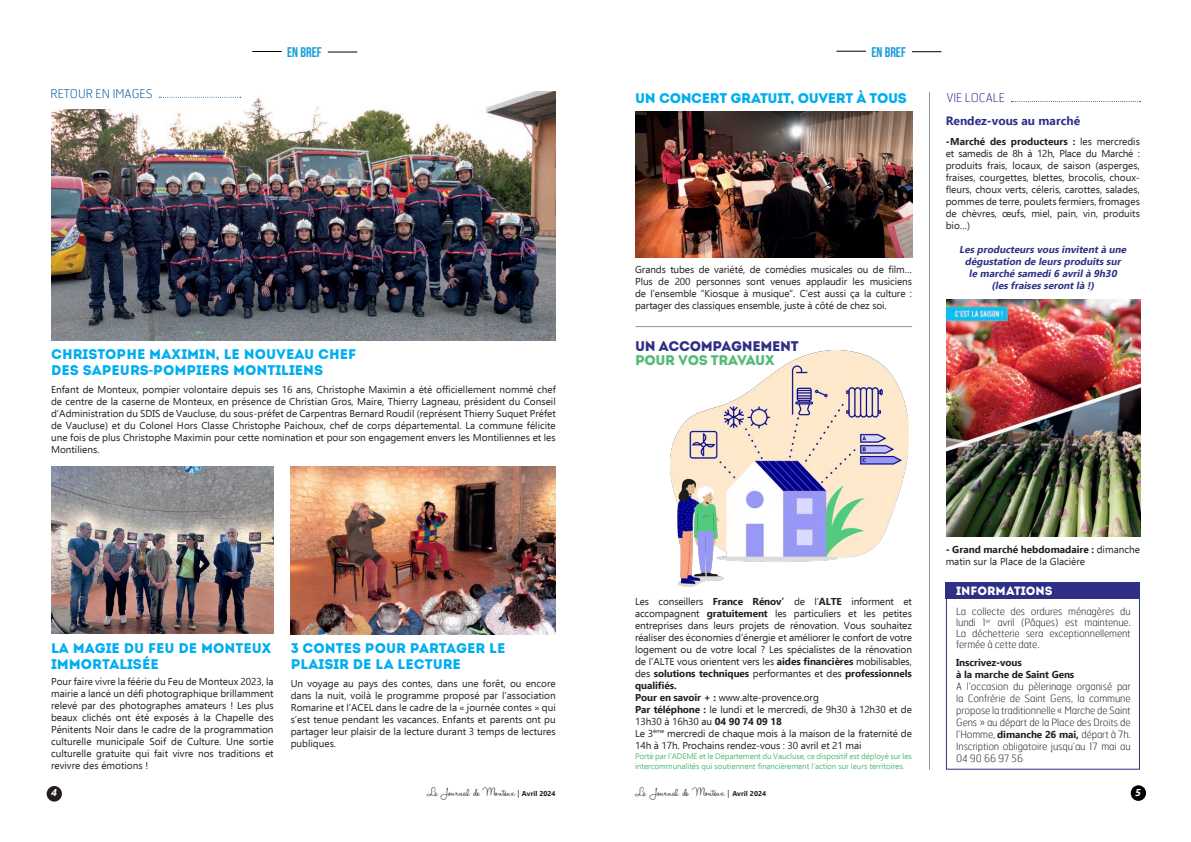
<style>
.page{position:relative;width:1191px;height:842px;background:#fff}
.page>*{position:absolute;margin:0;border:0;box-sizing:border-box;transform-origin:0 0}
.t1{font:14px/16px "Intro";color:#00aeef}
.t2{font:14px "Intro";letter-spacing:-.025em;color:#00aeef}
.t3{font:14px "Intro";letter-spacing:-.025em;color:#2f2f85}
.t4{font:14px "Intro";letter-spacing:-.025em;color:#53bb75}
.t5{font:14px "Bebas Neue";color:#179dd9}
.t6{font:13px "Halo Handletter";color:#231f20}
.t7{font:700 12px "Ebrima";color:#2e3185}
.t8{font:100 12px "Hermes";color:#05599a}
.t9{font:12px "Intro";color:#fff}
.t10{font:100 12px "Hermes";color:#2e3185}
.t11{font:10px/12px "Ebrima";letter-spacing:-.01em;color:#231f20;text-align:justify}
.t12{font:100 10px/12px "Hermes";letter-spacing:-.01em;color:#231f20;text-align:justify}
.t13{font:italic 700 10px/12px "Ebrima";color:#2e3185;text-align:center}
.t14{font:700 10px "Ebrima";letter-spacing:-.01em;color:#231f20}
.t15{font:italic 700 10px "Ebrima";color:#fff}
.t16{font:8px/10px "Ebrima";letter-spacing:-.01em;color:#53bb75}
.s1{font-family:"Anton"}
.s2{font-weight:700}
.s3{font-family:"Ebrima";font-weight:700}
.s4{font-family:"Ebrima";font-size:8px}
.s5{font-family:"Ebrima";font-weight:700;font-size:7px}
</style>
<div class="page">
<div style="left:1130px;top:785px;width:16px;height:16px;background:#000;border-radius:50%"></div>
<div style="left:47px;top:786px;width:15px;height:15px;background:#231f20;border-radius:50%"></div>
<img style="left:51px;top:91px;width:505px;height:249px">
<svg style="left:51px;top:91px;width:214px;height:18px"></svg>
<svg style="left:328px;top:52px;width:29px;height:1px"></svg>
<hr style="left:252px;top:51px;width:30px;height:1px;background:#000">
<svg style="left:912px;top:52px;width:29px;height:1px"></svg>
<hr style="left:836px;top:51px;width:30px;height:1px;background:#000">
<svg style="left:1011px;top:101px;width:129px;height:1px"></svg>
<hr style="left:929px;top:92px;width:1px;height:678px;background:#9b9392">
<hr style="left:635px;top:326px;width:277px;height:1px;background:#9b9392">
<img style="left:51px;top:466px;width:223px;height:168px">
<img style="left:635px;top:111px;width:277px;height:147px">
<img style="left:946px;top:299px;width:194px;height:237px">
<img style="left:291px;top:466px;width:265px;height:168px">
<img style="left:670px;top:351px;width:238px;height:236px">
<div style="left:946px;top:586px;width:194px;height:184px;border:1px solid #2e3185"></div>
<div style="left:945px;top:582px;width:195px;height:17px;background:#2f2f85"></div>
<p class="t8" style="left:50px;top:86px;width:104px">RETOUR EN IMAGES</p>
<p class="t5" style="left:287px;top:44px;width:36px">EN BREF</p>
<p class="t1" style="left:51px;top:346px;width:307px">CHRISTOPHE MAXIMIN, LE NOUVEAU CHEF</p>
<p class="t1" style="left:51px;top:362px;width:274px">DES SAPEURS<span class="s1">-</span>POMPIERS MONTILIENS</p>
<p class="t11" style="left:51px;top:383px;width:506px">Enfant de Monteux, pompier volontaire depuis ses 16 ans, Christophe Maximin a été officiellement nommé chef de centre de la caserne de Monteux, en présence de Christian Gros, Maire, Thierry Lagneau, président du Conseil d’Administration du SDIS de Vaucluse, du sous-préfet de Carpentras Bernard Roudil (représent Thierry Suquet Préfet de Vaucluse) et du Colonel Hors Classe Christophe Paichoux, chef de corps départemental. La commune félicite une fois de plus Christophe Maximin pour cette nomination et pour son engagement envers les Montiliennes et les Montiliens.</p>
<p class="t1" style="left:51px;top:640px;width:222px">LA MAGIE DU FEU DE MONTEUX<br>IMMORTALISÉE</p>
<p class="t11" style="left:51px;top:675px;width:224px">Pour faire vivre la féérie du Feu de Monteux 2023, la mairie a lancé un défi photographique brillamment relevé par des photographes amateurs ! Les plus beaux clichés ont été exposés à la Chapelle des Pénitents Noir dans le cadre de la programmation culturelle municipale Soif de Culture. Une sortie culturelle gratuite qui fait vivre nos traditions et revivre des émotions !</p>
<p class="t1" style="left:291px;top:640px;width:216px">3 CONTES POUR PARTAGER LE<br>PLAISIR DE LA LECTURE</p>
<p class="t11" style="left:291px;top:677px;width:267px">Un voyage au pays des contes, dans une forêt, ou encore dans la nuit, voilà le programme proposé par l’association Romarine et l’ACEL dans le cadre de la « journée contes » qui s’est tenue pendant les vacances. Enfants et parents ont pu partager leur plaisir de la lecture durant 3 temps de lectures publiques.</p>
<p class="t5" style="left:871px;top:44px;width:36px">EN BREF</p>
<p class="t2" style="left:635px;top:89px;width:273px">UN CONCERT GRATUIT, OUVERT À TOUS</p>
<p class="t11" style="left:635px;top:263px;width:278px">Grands tubes de variété, de comédies musicales ou de film… Plus de 200 personnes sont venues applaudir les musiciens de l’ensemble “Kiosque à musique”. C’est aussi ça la culture : partager des classiques ensemble, juste à côté de chez soi.</p>
<p class="t3" style="left:635px;top:337px;width:165px">UN ACCOMPAGNEMENT</p>
<p class="t4" style="left:635px;top:351px;width:141px">POUR VOS TRAVAUX</p>
<p class="t10" style="left:946px;top:90px;width:60px">VIE LOCALE</p>
<p class="t7" style="left:945px;top:111px;width:136px">Rendez-vous au marché</p>
<p class="t11" style="left:945px;top:135px;width:196px"><span class="s2">-Marché des producteurs :</span> les mercredis et samedis de 8h à 12h, Place du Marché : produits frais, locaux, de saison (asperges, fraises, courgettes, blettes, brocolis, choux&shy;fleurs, choux verts, céleris, carottes, salades, pommes de terre, poulets fermiers, fromages de chèvres, œufs, miel, pain, vin, produits bio…)</p>
<p class="t13" style="left:959px;top:243px;width:171px">Lesproducteursvousinvitentà une dégustation de leursproduitssur</p>
<p class="t13" style="left:969px;top:267px;width:152px">le marché samedi6 avrilà 9h30</p>
<p class="t13" style="left:991px;top:279px;width:107px">(lesfraisesserontlà !)</p>
<p class="t11" style="left:635px;top:595px;width:278px">Les conseillers <span class="s2">France Rénov’</span> de l’<span class="s2">ALTE</span> informent et accompagnent <span class="s2">gratuitement</span> les particuliers et les petites entreprises dans leurs projets de rénovation. Vous souhaitez réaliser des économies d’énergie et améliorer le confort de votre logement ou de votre local ? Les spécialistes de la rénovation de l’ALTE vous orientent vers les <span class="s2">aides financières</span> mobilisables, des <span class="s2">solutions techniques</span> performantes et des <span class="s2">professionnels qualifiés.</span></p>
<p class="t11" style="left:635px;top:691px;width:185px"><span class="s2">Pour en savoir + :</span> www.alte-provence.org</p>
<p class="t11" style="left:635px;top:703px;width:278px"><span class="s2">Par téléphone :</span> le lundi et le mercredi, de 9h30 à 12h30 et de<br>13h30 à 16h30 au <span class="s2">04 90 74 09 18</span></p>
<p class="t11" style="left:635px;top:727px;width:278px">Le 3<sup>ème</sup> mercredi de chaque mois à la maison de la fraternité de<br>14h à 17h. Prochains rendez-vous : 30 avril et 21 mai</p>
<p class="t16" style="left:635px;top:750px;width:278px">Porté par l’ADEME et le Département du Vaucluse, ce dispositif est déployé sur les intercommunalités qui soutiennent financièrement l’action sur leurs territoires.</p>
<p class="t11" style="left:945px;top:543px;width:196px"><span class="s2">- Grand marché hebdomadaire :</span> dimanche matin sur la Place de la Glacière</p>
<p class="t9" style="left:956px;top:583px;width:98px">INFORMATIONS</p>
<p class="t12" style="left:956px;top:605px;width:176px;line-height:11px">La collecte des ordures ménagères du lundi 1<sup>er</sup> avril (Pâques) est maintenue.<br>La déchetterie sera exceptionnellement fermée à cette date.</p>
<p class="t14" style="left:956px;top:654px;width:67px">Inscrivez-vous</p>
<p class="t14" style="left:956px;top:666px;width:120px">à la marche de Saint Gens</p>
<p class="t12" style="left:956px;top:680px;width:176px">A l’occasion du pèlerinage organisé par la Confrérie de Saint Gens, la commune propose la traditionnelle « Marche de Saint Gens » au départ de la Place des Droits de l’Homme, <span class="s3">dimanche 26 mai,</span> départ à 7h.<br>Inscription obligatoire jusqu’au 17 mai au 04 90 66 97 56</p>
<p class="t15" style="left:51px;top:785px;width:10px">4</p>
<h2 class="t6" style="left:427px;top:786px;width:130px">Le Journal de Monteux <span class="s4">|</span> <span class="s5">Avril 2024</span></h2>
<h2 class="t6" style="left:635px;top:786px;width:132px">Le Journal de Monteux <span class="s4">|</span> <span class="s5">Avril 2024</span></h2>
<p class="t15" style="left:1134px;top:785px;width:10px">5</p>
</div>
